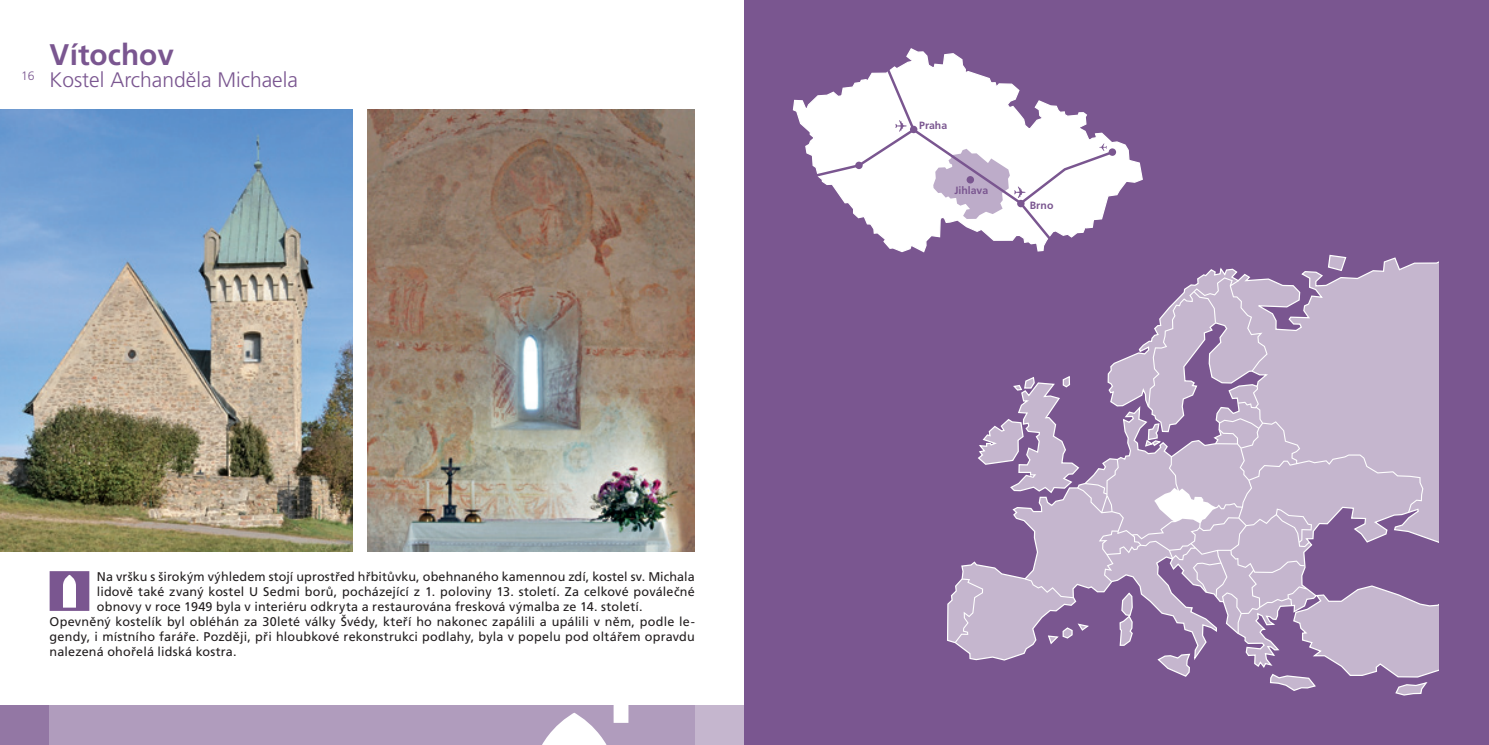
<style>
.page{position:relative;width:1489px;height:745px;background:#fff}
.page>*{position:absolute;margin:0;border:0;box-sizing:border-box;transform-origin:0 0}
.t1{font:700 29.75px "Frutiger CE";color:#7a5690}
.t2{font:300 21px "Frutiger CE";color:#7a5690}
.Text{font:12.6px/14.9px "Frutiger CE";letter-spacing:.015em;color:#231f20;text-align:justify}
.t3{font:300 12.25px "Frutiger CE";color:#7a5690}
.t4{font:700 10.5px "Frutiger CE";color:#7a5690}
</style>
<div class="page">
<div style="left:694px;top:704px;width:50px;height:40px;background:#c5b6ce"></div>
<div style="left:0;top:704px;width:50px;height:40px;background:#9377a4"></div>
<div style="left:50px;top:704px;width:644px;height:40px;background:#b09cbd"></div>
<svg style="left:531px;top:704px;width:97px;height:40px"></svg>
<div style="left:744px;top:0;width:744px;height:744px;background:#7a5690"></div>
<svg style="left:792px;top:48px;width:351px;height:205px"></svg>
<svg style="left:811px;top:65px;width:304px;height:177px"></svg>
<svg style="left:947px;top:254px;width:492px;height:442px"></svg>
<svg style="left:954px;top:277px;width:469px;height:365px;fill:#c5b6ce"></svg>
<img style="left:0;top:109px;width:352px;height:442px">
<img style="left:367px;top:109px;width:327px;height:442px">
<svg style="left:50px;top:571px;width:39px;height:39px"></svg>
<p class="t3" style="left:21px;top:69px;width:15px">16</p>
<p class="t1" style="left:50px;top:36px;width:126px">Vítochov</p>
<p class="t2" style="left:50px;top:67px;width:250px">Kostel Archanděla Michaela</p>
<p class="Text" style="left:97px;top:570px;width:599px">Na vršku s širokým výhledem stojí uprostřed hřbitůvku, obehnaného kamennou zdí, kostel sv. Michala lidově také zvaný kostel U Sedmi borů, pocházející z 1. poloviny 13. století. Za celkové poválečné obnovy v roce 1949 byla v interiéru odkryta a restaurována fresková výmalba ze 14. století.</p>
<p class="Text" style="left:50px;top:614px;width:646px">Opevněný kostelík byl obléhán za 30leté války Švédy, kteří ho nakonec zapálili a upálili v něm, podle le&shy;gendy, i místního faráře. Později, při hloubkové rekonstrukci podlahy, byla v popelu pod oltářem opravdu nalezená ohořelá lidská kostra.</p>
<p class="t4" style="left:919px;top:119px;width:30px">Praha</p>
<p class="t4" style="left:954px;top:184px;width:35px">Jihlava</p>
<p class="t4" style="left:1029px;top:198px;width:25px">Brno</p>
</div>
